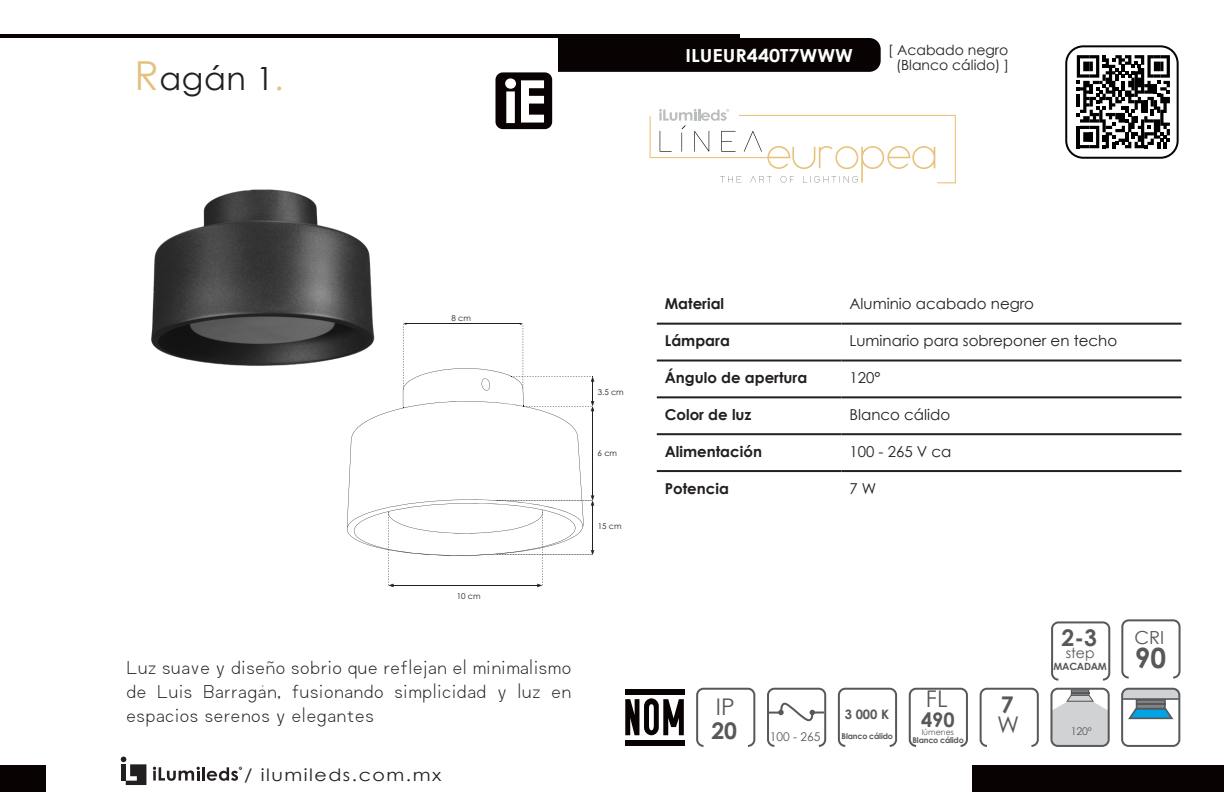
<style>
.page{position:relative;width:1224px;height:792px;background:#fff}
.page>*{position:absolute;margin:0;border:0;box-sizing:border-box;transform-origin:0 0}
.t1{font:32px "Century Gothic";color:#231f20}
.t2{font:700 28px "Century Gothic";color:#57585a}
.t3{font:700 23px "Century Gothic";color:#57585a}
.t4{font:23px "Century Gothic";color:#57585a}
.t5{font:700 20px "Century Gothic";color:#57585a}
.t6{font:300 18px/24px "Regime";letter-spacing:.02em;color:#231f20;text-align:justify}
.t7{font:700 18px "Century Gothic";color:#fff;scale:1.1 1}
.t8{font:18px "Century Gothic";color:#57585a}
.t9{font:17px "Century Gothic";letter-spacing:.08em;color:#231f20;scale:1.12 1}
.t10{font:15px "Century Gothic";color:#231f20}
.t11{font:700 15px "Century Gothic";color:#231f20}
.t12{font:14px "Century Gothic";color:#231f20}
.t13{font:14px "Century Gothic";color:#57585a}
.t14{font:700 13px "Century Gothic";color:#57585a}
.t15{font:12px "Century Gothic";color:#57585a}
.t16{font:10.6px "Century Gothic";color:#57585a}
.t17{font:700 10px "Century Gothic";letter-spacing:-.025em;color:#57585a}
.t18{font:700 8px "Century Gothic";letter-spacing:-.025em;color:#57585a}
.t19{font:8px "Century Gothic Pro";color:#231f20}
.t20{font:8px "Century Gothic";color:#57585a}
.s1{font-size:40px;color:#e4c180}
.s2{color:#e4c180}
</style>
<div class="page">
<div style="left:1065px;top:45px;width:114px;height:114px;border:2px solid #080302;border-radius:17px"></div>
<hr style="left:0;top:34px;width:739px;height:4px;background:#080302">
<div style="left:558px;top:38px;width:323px;height:34px;background:#080302"></div>
<div style="left:0;top:765px;width:45px;height:27px;background:#080302"></div>
<div style="left:972px;top:765px;width:252px;height:27px;background:#080302"></div>
<hr style="left:202px;top:767px;width:3px;height:14px;background:#231f20">
<svg style="left:207px;top:767px;width:35px;height:14px"></svg>
<svg style="left:153px;top:767px;width:47px;height:14px"></svg>
<svg style="left:121px;top:757px;width:25px;height:28px"></svg>
<div style="left:121px;top:764px;width:5px;height:17px;background:#231f20"></div>
<img style="left:151px;top:189px;width:222px;height:177px">
<svg style="left:347px;top:323px;width:247px;height:264px"></svg>
<svg style="left:1077px;top:55px;width:93px;height:93px"></svg>
<div style="left:1121px;top:619px;width:60px;height:60px;border:2px solid #57585a;border-radius:6px"></div>
<svg style="left:1053px;top:691px;width:54px;height:53px"></svg>
<div style="left:1050px;top:688px;width:60px;height:59px;border:2px solid #57585a;border-radius:6px"></div>
<div style="left:767px;top:688px;width:59px;height:59px;border:2px solid #57585a;border-radius:6px"></div>
<svg style="left:767px;top:702px;width:59px;height:20px"></svg>
<div style="left:980px;top:688px;width:59px;height:59px;border:2px solid #57585a;border-radius:6px"></div>
<div style="left:696px;top:688px;width:59px;height:59px;border:2px solid #57585a;border-radius:6px"></div>
<div style="left:625px;top:689px;width:59px;height:6px;background:#080302"></div>
<div style="left:625px;top:740px;width:59px;height:5px;background:#080302"></div>
<svg style="left:625px;top:698px;width:59px;height:37px"></svg>
<div style="left:909px;top:688px;width:59px;height:59px;border:2px solid #57585a;border-radius:6px"></div>
<div style="left:838px;top:688px;width:59px;height:59px;border:2px solid #57585a;border-radius:6px"></div>
<div style="left:495px;top:72px;width:57px;height:57px;background:#080302;border-radius:7px"></div>
<svg style="left:505px;top:78px;width:39px;height:45px"></svg>
<hr style="left:657px;top:323px;width:185px;height:2px;background:#231f20">
<hr style="left:842px;top:323px;width:339px;height:2px;background:#231f20">
<hr style="left:657px;top:360px;width:185px;height:2px;background:#231f20">
<hr style="left:842px;top:360px;width:339px;height:2px;background:#231f20">
<hr style="left:657px;top:396px;width:185px;height:2px;background:#231f20">
<hr style="left:842px;top:396px;width:339px;height:2px;background:#231f20">
<hr style="left:657px;top:433px;width:185px;height:2px;background:#231f20">
<hr style="left:842px;top:433px;width:339px;height:2px;background:#231f20">
<hr style="left:657px;top:470px;width:185px;height:2px;background:#231f20">
<hr style="left:842px;top:470px;width:339px;height:2px;background:#231f20">
<svg style="left:650px;top:109px;width:306px;height:74px"></svg>
<svg style="left:1124px;top:691px;width:53px;height:28px"></svg>
<hr style="left:1136px;top:703px;width:30px;height:2px;background:#57585a">
<div style="left:1121px;top:688px;width:59px;height:59px;border:2px solid #57585a;border-radius:6px"></div>
<hr style="left:1123px;top:698px;width:56px;height:2px;background:#57585a">
<div style="left:1051px;top:621px;width:59px;height:60px;border:2px solid #57585a;border-radius:6px"></div>
<p class="t1" style="left:134px;top:58px;width:151px"><span class="s1">R</span>agán 1<span class="s2">.</span></p>
<p class="t7" style="left:686px;top:45px;width:154px">ILUEUR440T7WWW</p>
<p class="t12" style="left:888px;top:41px;width:121px">[ Acabado negro</p>
<p class="t12" style="left:896px;top:56px;width:115px">(Blanco cálido) ]</p>
<p class="t19" style="left:452px;top:313px;width:21px">8 cm</p>
<p class="t19" style="left:457px;top:591px;width:25px">10 cm</p>
<p class="t6" style="left:126px;top:655px;width:447px">Luz suave y diseño sobrio que reflejan el minimalismo de Luis Barragán, fusionando simplicidad y luz en espacios serenos y elegantes</p>
<p class="t9" style="left:244px;top:765px;width:178px">/ ilumileds.com.mx</p>
<p class="t19" style="left:598px;top:387px;width:28px">3.5 cm</p>
<p class="t19" style="left:598px;top:448px;width:21px">6 cm</p>
<p class="t19" style="left:598px;top:521px;width:25px">15 cm</p>
<p class="t11" style="left:665px;top:295px;width:61px">Material</p>
<p class="t10" style="left:850px;top:295px;width:186px">Aluminio acabado negro</p>
<p class="t11" style="left:665px;top:331px;width:67px">Lámpara</p>
<p class="t10" style="left:850px;top:332px;width:269px">Luminario para sobreponer en techo</p>
<p class="t11" style="left:665px;top:368px;width:144px">Ángulo de apertura</p>
<p class="t10" style="left:850px;top:369px;width:32px">120°</p>
<p class="t11" style="left:665px;top:405px;width:88px">Color de luz</p>
<p class="t10" style="left:850px;top:405px;width:102px">Blanco cálido</p>
<p class="t11" style="left:665px;top:442px;width:99px">Alimentación</p>
<p class="t10" style="left:850px;top:442px;width:103px">100 - 265 V ca</p>
<p class="t11" style="left:665px;top:479px;width:66px">Potencia</p>
<p class="t10" style="left:850px;top:479px;width:28px">7 W</p>
<p class="t4" style="left:716px;top:692px;width:20px">IP</p>
<p class="t3" style="left:711px;top:716px;width:27px">20</p>
<p class="t15" style="left:770px;top:729px;width:52px">100 - 265</p>
<p class="t14" style="left:845px;top:706px;width:46px">3 000 K</p>
<p class="t18" style="left:842px;top:731px;width:53px">Blanco cálido</p>
<p class="t4" style="left:926px;top:685px;width:23px">FL</p>
<p class="t5" style="left:921px;top:707px;width:35px">490</p>
<p class="t20" style="left:922px;top:727px;width:34px">lúmenes</p>
<p class="t18" style="left:913px;top:735px;width:53px">Blanco cálido</p>
<p class="t3" style="left:1001px;top:690px;width:14px">7</p>
<p class="t4" style="left:997px;top:711px;width:24px">W</p>
<p class="t3" style="left:1062px;top:624px;width:37px">2-3</p>
<p class="t13" style="left:1066px;top:645px;width:30px">step</p>
<p class="t17" style="left:1053px;top:661px;width:55px">MACADAM</p>
<p class="t16" style="left:1071px;top:724px;width:22px">120º</p>
<p class="t8" style="left:1135px;top:627px;width:31px">CRI</p>
<p class="t2" style="left:1135px;top:641px;width:33px">90</p>
</div>
